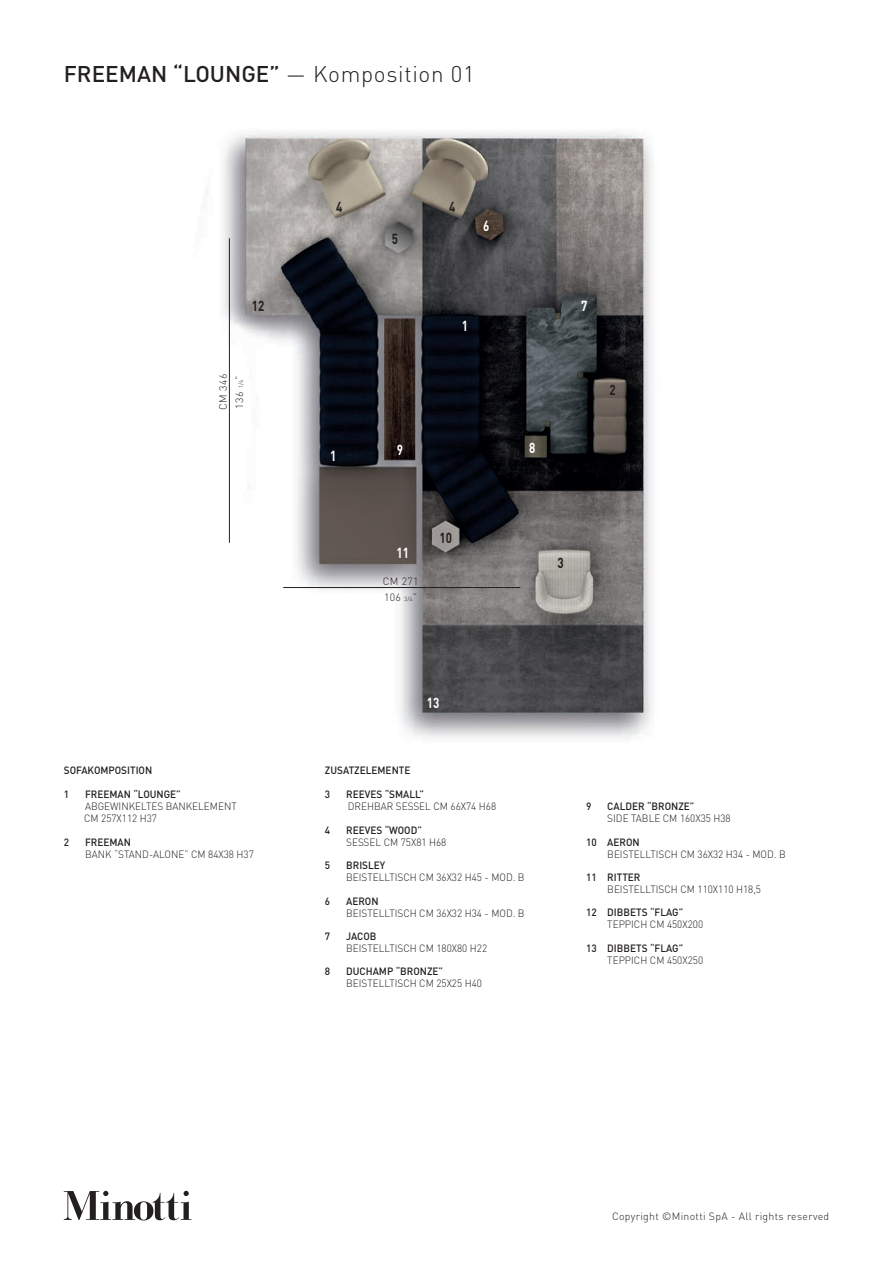
<style>
.page{position:relative;width:893px;height:1263px;background:#fff}
.page>*{position:absolute;margin:0;border:0;box-sizing:border-box;transform-origin:0 0}
.t1{font:500 22.5px "DIN";color:#231f20}
.t2{font:700 14.4px "DIN";color:#fff;scale:.8 1}
.t3{font:700 14.4px "DIN";color:#231f20;scale:.8 1}
.t4{font:300 10.5px "DIN";color:#231f20;scale:.95 1}
.t5{font:500 10.5px "DIN";color:#231f20;scale:.95 1}
.t6{font:300 10.5px "DIN";letter-spacing:.03em;color:#231f20}
.t7{font:300 10.5px "DIN";color:#231f20}
.s1{font-weight:300}
.s2{font-size:6px}
</style>
<div class="page">
<img style="left:223px;top:132px;width:430px;height:607px">
<svg style="left:64px;top:1191px;width:127px;height:29px"></svg>
<hr style="left:283px;top:587px;width:237px;height:1px;background:#231f20">
<hr style="left:229px;top:238px;width:1px;height:305px;background:#231f20">
<p class="t1" style="left:64px;top:60px;width:412px">FREEMAN “LOUNGE” <span class="s1">— Komposition 01</span></p>
<p class="t3" style="left:252px;top:296px;width:17px">12</p>
<p class="t7" style="left:216px;top:410px;width:37px;rotate:-90deg">CM 346</p>
<p class="t7" style="left:233px;top:409px;width:35px;rotate:-90deg">136 <span class="s2">1/4</span>”</p>
<p class="t5" style="left:64px;top:764px;width:95px">SOFAKOMPOSITION</p>
<p class="t5" style="left:64px;top:787px;width:7px">1</p>
<p class="t5" style="left:85px;top:787px;width:102px">FREEMAN “LOUNGE”</p>
<p class="t4" style="left:85px;top:800px;width:161px">ABGEWINKELTES BANKELEMENT</p>
<p class="t4" style="left:84px;top:812px;width:78px">CM 257X112 H37</p>
<p class="t5" style="left:64px;top:835px;width:7px">2</p>
<p class="t5" style="left:85px;top:835px;width:50px">FREEMAN</p>
<p class="t4" style="left:85px;top:847px;width:179px">BANK “STAND-ALONE” CM 84X38 H37</p>
<p class="t3" style="left:336px;top:197px;width:9px">4</p>
<p class="t3" style="left:449px;top:197px;width:9px">4</p>
<p class="t3" style="left:392px;top:230px;width:9px">5</p>
<p class="t2" style="left:483px;top:216px;width:9px">6</p>
<p class="t2" style="left:462px;top:317px;width:9px">1</p>
<p class="t2" style="left:330px;top:446px;width:9px">1</p>
<p class="t2" style="left:397px;top:440px;width:9px">9</p>
<p class="t2" style="left:396px;top:543px;width:17px">11</p>
<p class="t7" style="left:383px;top:574px;width:37px">CM 271</p>
<p class="t7" style="left:384px;top:591px;width:35px">106 <span class="s2">3/4</span>”</p>
<p class="t3" style="left:439px;top:528px;width:17px">10</p>
<p class="t2" style="left:529px;top:438px;width:9px">8</p>
<p class="t2" style="left:581px;top:296px;width:9px">7</p>
<p class="t3" style="left:610px;top:380px;width:9px">2</p>
<p class="t3" style="left:557px;top:553px;width:9px">3</p>
<p class="t2" style="left:427px;top:694px;width:17px">13</p>
<p class="t5" style="left:325px;top:764px;width:92px">ZUSATZELEMENTE</p>
<p class="t5" style="left:325px;top:787px;width:7px">3</p>
<p class="t5" style="left:346px;top:787px;width:83px">REEVES “SMALL”</p>
<p class="t4" style="left:348px;top:800px;width:158px">DREHBAR SESSEL CM 66X74 H68</p>
<p class="t5" style="left:325px;top:823px;width:7px">4</p>
<p class="t5" style="left:346px;top:823px;width:81px">REEVES “WOOD”</p>
<p class="t4" style="left:346px;top:836px;width:107px">SESSEL CM 75X81 H68</p>
<p class="t5" style="left:325px;top:858px;width:7px">5</p>
<p class="t5" style="left:346px;top:858px;width:43px">BRISLEY</p>
<p class="t4" style="left:346px;top:871px;width:189px">BEISTELLTISCH CM 36X32 H45 - MOD. B</p>
<p class="t5" style="left:325px;top:894px;width:7px">6</p>
<p class="t5" style="left:346px;top:894px;width:36px">AERON</p>
<p class="t4" style="left:346px;top:907px;width:189px">BEISTELLTISCH CM 36X32 H34 - MOD. B</p>
<p class="t5" style="left:325px;top:929px;width:7px">7</p>
<p class="t5" style="left:346px;top:929px;width:34px">JACOB</p>
<p class="t4" style="left:346px;top:942px;width:150px">BEISTELLTISCH CM 180X80 H22</p>
<p class="t5" style="left:325px;top:965px;width:7px">8</p>
<p class="t5" style="left:346px;top:965px;width:104px">DUCHAMP “BRONZE”</p>
<p class="t4" style="left:346px;top:977px;width:144px">BEISTELLTISCH CM 25X25 H40</p>
<p class="t5" style="left:586px;top:799px;width:7px">9</p>
<p class="t5" style="left:607px;top:799px;width:93px">CALDER “BRONZE”</p>
<p class="t4" style="left:607px;top:812px;width:131px">SIDE TABLE CM 160X35 H38</p>
<p class="t5" style="left:586px;top:835px;width:58px">10 AERON</p>
<p class="t4" style="left:607px;top:847px;width:189px">BEISTELLTISCH CM 36X32 H34 - MOD. B</p>
<p class="t5" style="left:586px;top:870px;width:59px">11 RITTER</p>
<p class="t4" style="left:607px;top:883px;width:163px">BEISTELLTISCH CM 110X110 H18,5</p>
<p class="t5" style="left:586px;top:906px;width:104px">12 DIBBETS “FLAG”</p>
<p class="t4" style="left:607px;top:918px;width:102px">TEPPICH CM 450X200</p>
<p class="t5" style="left:586px;top:941px;width:104px">13 DIBBETS “FLAG”</p>
<p class="t4" style="left:607px;top:954px;width:102px">TEPPICH CM 450X250</p>
<p class="t6" style="left:612px;top:1210px;width:219px">Copyright ©Minotti SpA - All rights reserved</p>
</div>
